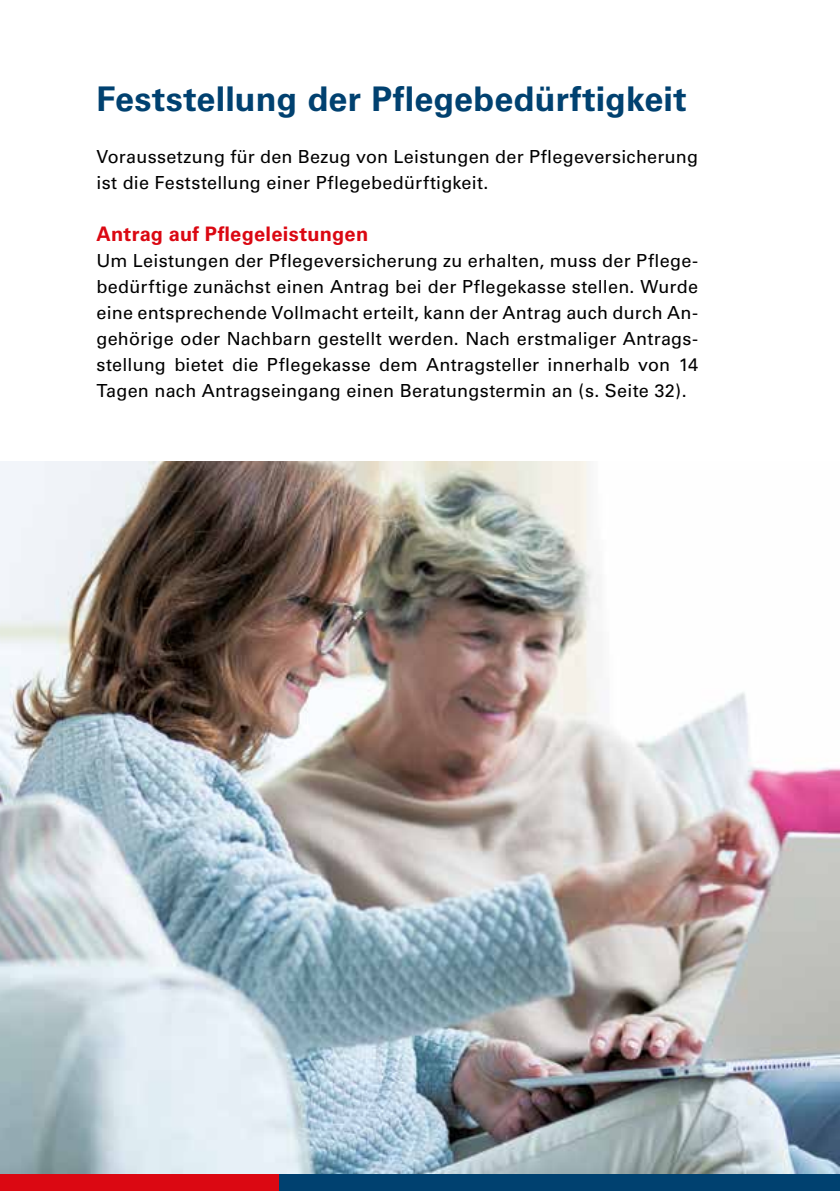
<style>
.page{position:relative;width:840px;height:1191px;background:#fff}
.page>*{position:absolute;margin:0;border:0;box-sizing:border-box;transform-origin:0 0}
.t1{font:700 34px "Univers";letter-spacing:.005em;color:#004170}
.t2{font:700 20px "Univers";letter-spacing:.015em;color:#db0812}
.t3{font:18px/26px "Univers";letter-spacing:.015em;color:#000}
</style>
<div class="page">
<div style="left:279px;top:1174px;width:560px;height:17px;background:#004170"></div>
<div style="left:0;top:1174px;width:279px;height:17px;background:#db0812"></div>
<img style="left:0;top:461px;width:839px;height:713px">
<h1 class="t1" style="left:96px;top:79px;width:591px">Feststellung der Pflegebedürftigkeit</h1>
<p class="t3" style="left:96px;top:144px;width:602px">Voraussetzung für den Bezug von Leistungen der Pflegeversicherung ist die Feststellung einer Pflegebedürftigkeit.</p>
<p class="t2" style="left:96px;top:222px;width:273px">Antrag auf Pflegeleistungen</p>
<p class="t3" style="left:96px;top:248px;width:602px;text-align:justify">Um Leistungen der Pflegeversicherung zu erhalten, muss der Pflege&shy;bedürftige zunächst einen Antrag bei der Pflegekasse stellen. Wurde eine entsprechende Vollmacht erteilt, kann der Antrag auch durch An&shy;gehörige oder Nachbarn gestellt werden. Nach erstmaliger Antrags&shy;stellung bietet die Pflegekasse dem Antragsteller innerhalb von 14<br>Tagen nach Antragseingang einen Beratungstermin an (s. Seite 32).</p>
</div>
